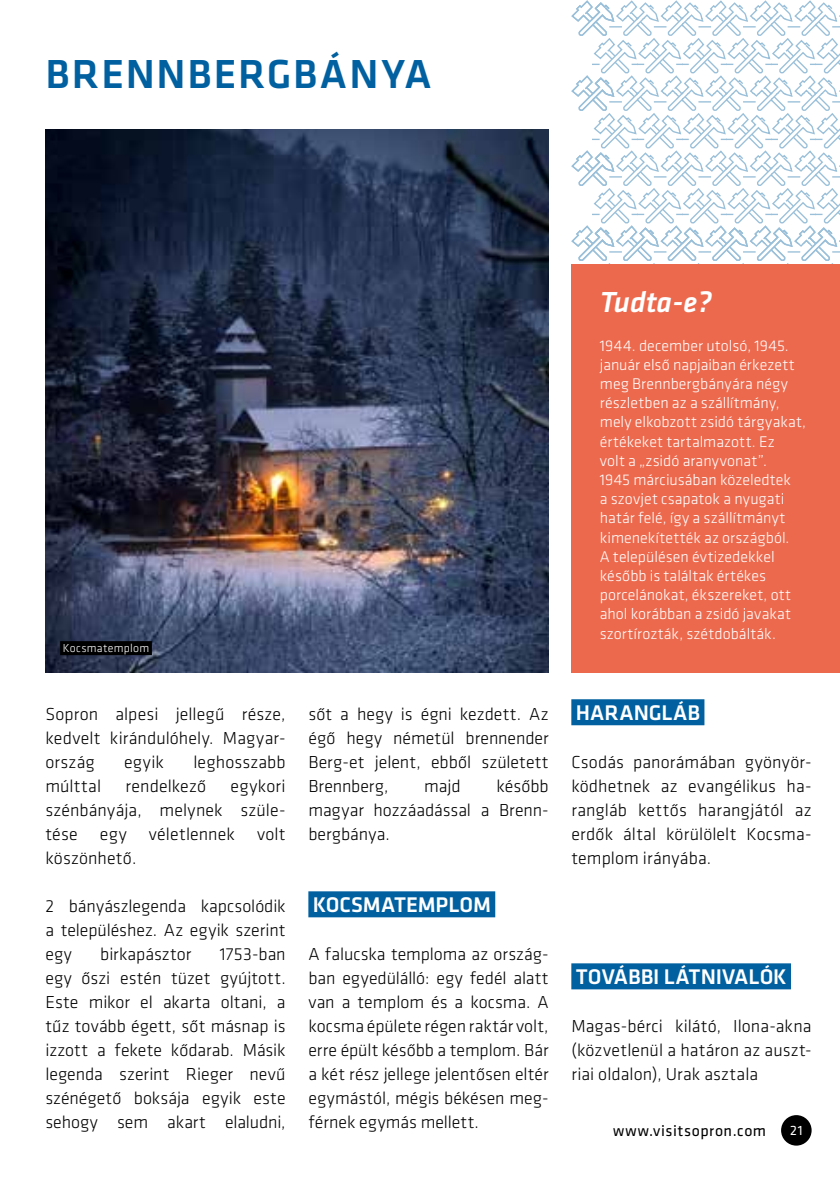
<style>
.page{position:relative;width:840px;height:1191px;background:#fff}
.page>*{position:absolute;margin:0;border:0;box-sizing:border-box;transform-origin:0 0}
.t1{font:500 42px "Klavika";letter-spacing:.04em;color:#0060a0}
.t2{font:italic 500 30px "Klavika";color:#fff}
.t3{font:500 22px "Klavika";color:#fff}
.t4{font:300 18px/24px "Klavika";color:#000;text-align:justify}
.t5{font:300 16px/19.2px "Klavika";letter-spacing:.005em;color:#fff}
.t6{font:16px "Klavika";letter-spacing:.035em;color:#000}
.t7{font:14px "Klavika";color:#fff}
.t8{font:300 12px "Klavika";letter-spacing:.02em;color:#fff}
</style>
<div class="page">
<img style="left:45px;top:129px;width:503px;height:544px">
<div style="left:571px;top:963px;width:219px;height:26px;background:#0060a0"></div>
<div style="left:308px;top:891px;width:187px;height:26px;background:#0060a0"></div>
<svg style="left:571px;top:0;width:268px;height:264px"></svg>
<div style="left:60px;top:641px;width:92px;height:14px;background:#000"></div>
<div style="left:571px;top:699px;width:133px;height:26px;background:#0060a0"></div>
<div style="left:571px;top:264px;width:268px;height:409px;background:#ed694d"></div>
<div style="left:780px;top:1115px;width:31px;height:30px;background:#000;border-radius:50%"></div>
<h1 class="t1" style="left:45px;top:51px;width:387px">BRENNBERGBÁNYA</h1>
<p class="t8" style="left:63px;top:641px;width:88px">Kocsmatemplom</p>
<p class="t4" style="left:45px;top:702px;width:242px">Sopron alpesi jellegű része, kedvelt kirándulóhely. Magyar&shy;ország</p>
<p class="t4" style="left:124px;top:750px;width:41px">egyik</p>
<p class="t4" style="left:193px;top:750px;width:94px">leghosszabb</p>
<p class="t4" style="left:45px;top:774px;width:242px;text-indent:185px">egykori szénbányája, melynek szüle&shy;tése egy véletlennek volt köszönhető.</p>
<p class="t4" style="left:45px;top:894px;width:242px">2 bányászlegenda kapcsolódik a településhez. Az egyik szerint egy</p>
<p class="t4" style="left:45px;top:774px;width:57px">múlttal</p>
<p class="t4" style="left:125px;top:774px;width:82px">rendelkező</p>
<p class="t4" style="left:45px;top:942px;width:242px;text-indent:174px">1753-ban egy őszi estén tüzet gyújtott.<br>Este mikor el akarta oltani, a tűz tovább égett, sőt másnap is izzott a fekete kődarab. Másik legenda szerint Rieger nevű szénégető boksája egyik este sehogy sem akart elaludni,</p>
<p class="t4" style="left:100px;top:942px;width:92px">birkapásztor</p>
<h2 class="t2" style="left:599px;top:286px;width:114px">Tudta-e?</h2>
<p class="t5" style="left:599px;top:336px;width:208px">1944. december utolsó, 1945. január első napjaiban érkezett meg Brennbergbányára négy részletben az a szállítmány, mely elkobzott zsidó tárgyakat, értékeket tartalmazott. Ez<br>volt a „zsidó aranyvonat”.<br>1945 márciusában közeledtek<br>a szovjet csapatok a nyugati határ felé, így a szállítmányt kimenekítették az országból.<br>A településen évtizedekkel később is találtak értékes porcelánokat, ékszereket, ott ahol korábban a zsidó javakat szortírozták, szétdobálták.</p>
<p class="t4" style="left:308px;top:702px;width:242px">sőt a hegy is égni kezdett. Az égő hegy németül brennender Berg-et jelent, ebből született Brennberg,</p>
<p class="t4" style="left:308px;top:774px;width:242px;text-indent:188px">később magyar hozzáadással a Brenn&shy;bergbánya.</p>
<p class="t4" style="left:424px;top:774px;width:38px">majd</p>
<p class="t3" style="left:312px;top:893px;width:180px">KOCSMATEMPLOM</p>
<p class="t4" style="left:308px;top:942px;width:242px">A falucska temploma az ország&shy;ban egyedülálló: egy fedél alatt van a templom és a kocsma. A kocsma épülete régen raktár volt, erre épült később a templom. Bár a két rész jellege jelentősen eltér egymástól, mégis békésen meg&shy;férnek egymás mellett.</p>
<p class="t3" style="left:575px;top:701px;width:126px">HARANGLÁB</p>
<p class="t4" style="left:571px;top:750px;width:241px">Csodás panorámában gyönyör&shy;ködhetnek az evangélikus ha&shy;rangláb kettős harangjától az erdők által körülölelt Kocsma&shy;templom irányába.</p>
<p class="t3" style="left:575px;top:965px;width:212px">TOVÁBBI LÁTNIVALÓK</p>
<p class="t4" style="left:571px;top:1014px;width:241px">Magas-bérci kilátó, Ilona-akna (közvetlenül a határon az auszt&shy;riai oldalon), Urak asztala</p>
<p class="t6" style="left:612px;top:1122px;width:154px">www.visitsopron.com</p>
<p class="t7" style="left:789px;top:1123px;width:14px">21</p>
</div>
